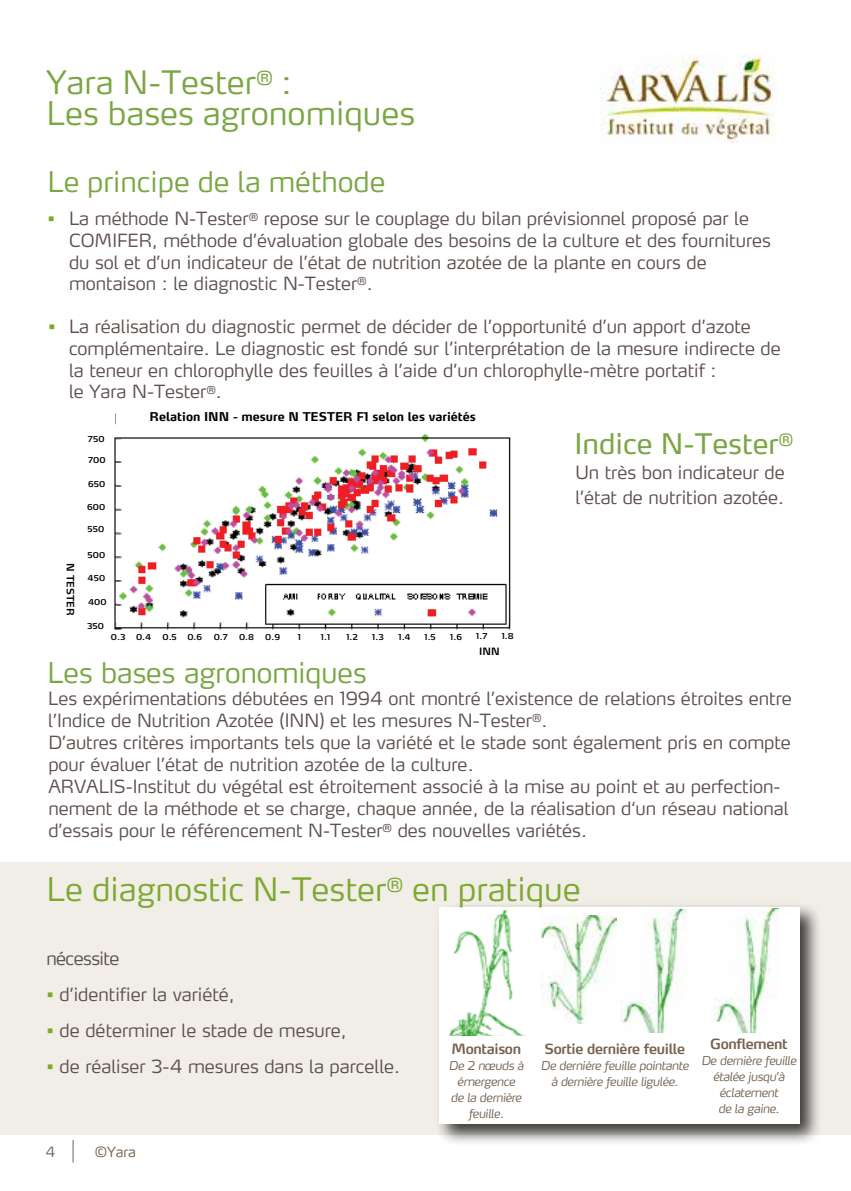
<style>
.page{position:relative;width:851px;height:1191px;background:#fff}
.page>*{position:absolute;margin:0;border:0;box-sizing:border-box;transform-origin:0 0}
.t1{font:300 32px/31.2px "Max OT";color:#7aa644}
.t2{font:300 32px "Max OT";color:#7ea831}
.t3{font:300 28px "Max OT";color:#7aa644}
.t4{font:300 28px "Yara Max LF";color:#7aa644}
.t5{font:28px "Max OT";color:#7aa644}
.t6{font:300 18px/22px "Yara Max LF";color:#5e514e}
.t7{font:300 18px "Yara Max LF";letter-spacing:-.03em;color:#5e514e}
.t8{font:600 14px "Yara Max LF";letter-spacing:-.025em;color:#77624f}
.t9{font:300 14px "Yara Max LF";color:#77624f}
.t10{font:italic 300 12px/16px "Yara Max LF";letter-spacing:-.025em;color:#77624f;text-align:center}
.t11{font:700 12px "Yara Max LF";color:#000}
.t12{font:600 10px "Yara Max LF";color:#000}
.t13{font:600 8px "Yara Max LF";color:#000}
.s1{color:#7ea831}
</style>
<div class="page">
<div style="left:0;top:862px;width:850px;height:272px;background:#f1eee8"></div>
<img style="left:114px;top:413px;width:397px;height:217px">
<div style="left:116px;top:411px;width:393px;height:23px;background:#fff"></div>
<img style="left:600px;top:54px;width:176px;height:88px">
<div style="left:434px;top:902px;width:388px;height:243px;background:#000;opacity:.75"></div>
<div style="left:439px;top:907px;width:361px;height:217px;background:#fff"></div>
<img style="left:449px;top:911px;width:75px;height:125px">
<img style="left:541px;top:915px;width:75px;height:108px">
<img style="left:620px;top:909px;width:66px;height:123px">
<img style="left:713px;top:908px;width:65px;height:124px">
<svg style="left:73px;top:1140px;width:1px;height:22px"></svg>
<h1 class="t1" style="left:46px;top:66px;width:370px">Yara N-Tester<sup>®</sup> :<br>Les bases agronomiques</h1>
<h2 class="t3" style="left:47px;top:164px;width:339px">Le principe de la méthode</h2>
<p class="t6" style="left:69px;top:208px;width:703px;text-indent:-22px"><span class="s1">•</span> La méthode N-Tester<sup>®</sup> repose sur le couplage du bilan prévisionnel proposé par le COMIFER, méthode d’évaluation globale des besoins de la culture et des fournitures du sol et d’un indicateur de l’état de nutrition azotée de la plante en cours de montaison : le diagnostic N-Tester<sup>®</sup>.</p>
<p class="t6" style="left:69px;top:316px;width:713px;text-indent:-21px"><span class="s1">•</span> La réalisation du diagnostic permet de décider de l’opportunité d’un apport d’azote complémentaire. Le diagnostic est fondé sur l’interprétation de la mesure indirecte de la teneur en chlorophylle des feuilles à l’aide d’un chlorophylle-mètre portatif :<br>le Yara N-Tester<sup>®</sup>.</p>
<p class="t12" style="left:77px;top:563px;width:54px;rotate:90deg">N TESTER</p>
<p class="t13" style="left:88px;top:434px;width:18px">750</p>
<p class="t13" style="left:88px;top:455px;width:19px">700</p>
<p class="t13" style="left:88px;top:478px;width:19px">650</p>
<p class="t13" style="left:87px;top:501px;width:20px">600</p>
<p class="t13" style="left:88px;top:524px;width:18px">550</p>
<p class="t13" style="left:88px;top:549px;width:19px">500</p>
<p class="t13" style="left:88px;top:573px;width:19px">450</p>
<p class="t13" style="left:88px;top:597px;width:20px">400</p>
<p class="t13" style="left:87px;top:621px;width:18px">350</p>
<p class="t11" style="left:150px;top:409px;width:328px">Relation INN - mesure N TESTER F1 selon les variétés</p>
<p class="t13" style="left:111px;top:631px;width:16px">0.3</p>
<p class="t13" style="left:136px;top:631px;width:17px">0.4</p>
<p class="t13" style="left:162px;top:631px;width:16px">0.5</p>
<p class="t13" style="left:187px;top:631px;width:16px">0.6</p>
<p class="t13" style="left:214px;top:631px;width:16px">0.7</p>
<p class="t13" style="left:239px;top:631px;width:17px">0.8</p>
<p class="t13" style="left:265px;top:631px;width:16px">0.9</p>
<p class="t13" style="left:298px;top:631px;width:5px">1</p>
<p class="t13" style="left:321px;top:631px;width:11px">1.1</p>
<p class="t13" style="left:346px;top:631px;width:13px">1.2</p>
<p class="t13" style="left:372px;top:631px;width:13px">1.3</p>
<p class="t13" style="left:398px;top:631px;width:14px">1.4</p>
<p class="t13" style="left:424px;top:631px;width:13px">1.5</p>
<p class="t13" style="left:450px;top:631px;width:13px">1.6</p>
<p class="t13" style="left:476px;top:631px;width:13px">1.7</p>
<p class="t13" style="left:501px;top:631px;width:14px">1.8</p>
<p class="t12" style="left:479px;top:645px;width:22px">INN</p>
<h2 class="t5" style="left:574px;top:425px;width:220px">Indice N-Tester<sup>®</sup></h2>
<p class="t6" style="left:575px;top:459px;width:211px;line-height:25.4px">Un très bon indicateur de l’état de nutrition azotée.</p>
<h2 class="t4" style="left:47px;top:654px;width:321px">Les bases agronomiques</h2>
<p class="t6" style="left:48px;top:686px;width:745px">Les expérimentations débutées en 1994 ont montré l’existence de relations étroites entre l’Indice de Nutrition Azotée (INN) et les mesures N-Tester<sup>®</sup>.<br>D’autres critères importants tels que la variété et le stade sont également pris en compte pour évaluer l’état de nutrition azotée de la culture.<br>ARVALIS-Institut du végétal est étroitement associé à la mise au point et au perfection&shy;nement de la méthode et se charge, chaque année, de la réalisation d‘un réseau national d’essais pour le référencement N-Tester<sup>®</sup> des nouvelles variétés.</p>
<h1 class="t2" style="left:46px;top:867px;width:535px">Le diagnostic N-Tester<sup>®</sup> en pratique</h1>
<p class="t7" style="left:46px;top:946px;width:75px">nécessite</p>
<p class="t6" style="left:46px;top:983px;width:190px"><span class="s1">•</span> d’identifier la variété,</p>
<p class="t6" style="left:46px;top:1019px;width:302px"><span class="s1">•</span> de déterminer le stade de mesure,</p>
<p class="t6" style="left:46px;top:1055px;width:355px"><span class="s1">•</span> de réaliser 3-4 mesures dans la parcelle.</p>
<p class="t9" style="left:45px;top:1143px;width:11px">4</p>
<p class="t9" style="left:95px;top:1143px;width:43px">©Yara</p>
<p class="t8" style="left:451px;top:1040px;width:71px">Montaison</p>
<p class="t10" style="left:448px;top:1057px;width:76px">De 2 nœuds à émergence<br>de la dernière feuille.</p>
<p class="t8" style="left:544px;top:1040px;width:142px">Sortie dernière feuille</p>
<p class="t10" style="left:540px;top:1057px;width:149px">De dernière feuille pointante à dernière feuille ligulée.</p>
<p class="t8" style="left:710px;top:1034px;width:79px">Gonflement</p>
<p class="t10" style="left:701px;top:1052px;width:97px">De dernière feuille étalée jusqu’à éclatement<br>de la gaine.</p>
</div>
